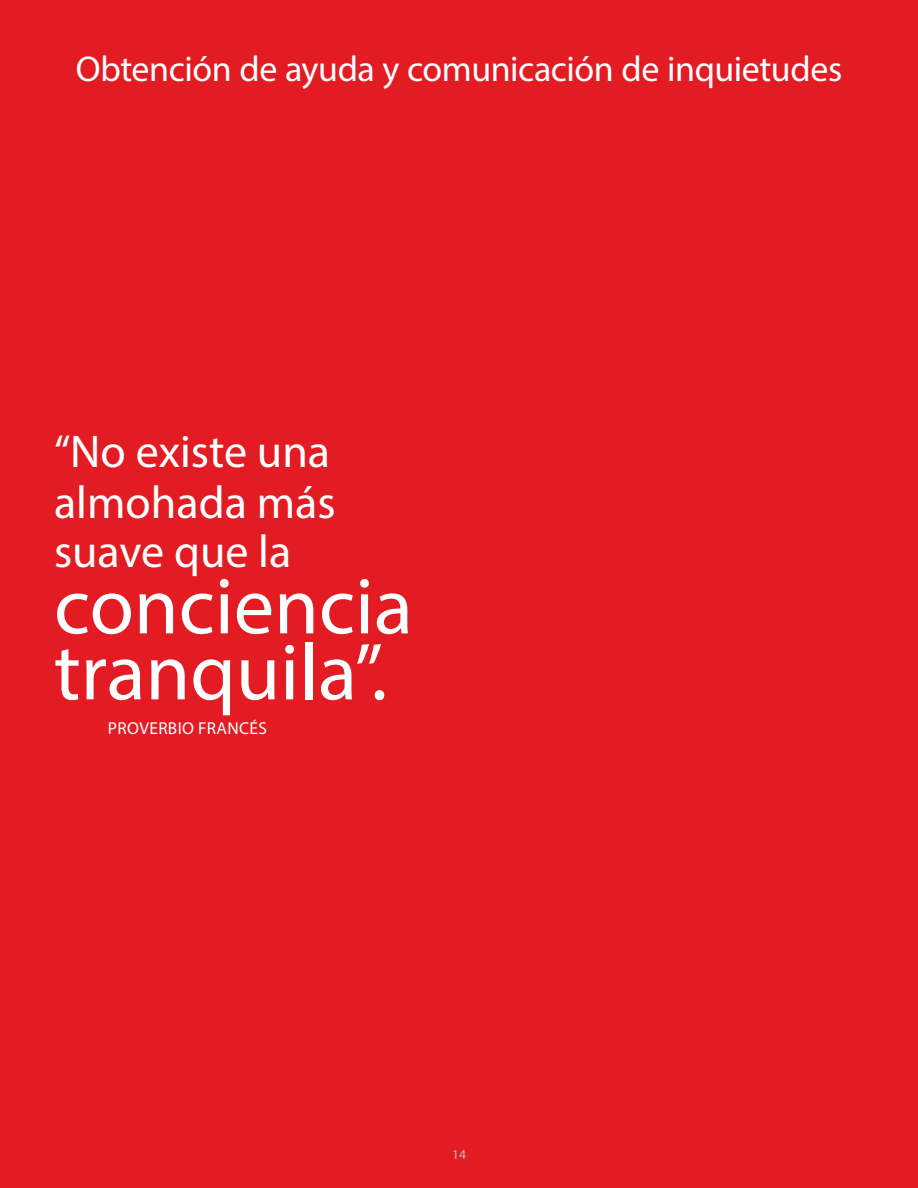
<style>
.page{position:relative;width:918px;height:1188px;background:#e31b23}
.page>*{position:absolute;margin:0;border:0;box-sizing:border-box;transform-origin:0 0}
.t1{font:80.7px/66px "Myriad Pro";color:#fff}
.t2{font:46.05px/50.1px "Myriad Pro";color:#fff;text-align:justify}
.t3{font:36px "Myriad Pro";letter-spacing:-.01em;color:#fff}
.t4{font:17.25px "Myriad Pro";letter-spacing:.02em;color:#fff}
.t5{font:13.5px "Myriad Pro";color:#bcbec0}
</style>
<div class="page">
<p class="t3" style="left:76px;top:47px;width:768px">Obtención de ayuda y comunicación de inquietudes</p>
<p class="t2" style="left:54px;top:426px;width:283px">“No existe una almohada más suave que la</p>
<h1 class="t1" style="left:54px;top:572px;width:360px">conciencia tranquila”.</h1>
<p class="t4" style="left:108px;top:717px;width:161px">PROVERBIO FRANCÉS</p>
<p class="t5" style="left:452px;top:1146px;width:15px">14</p>
</div>
